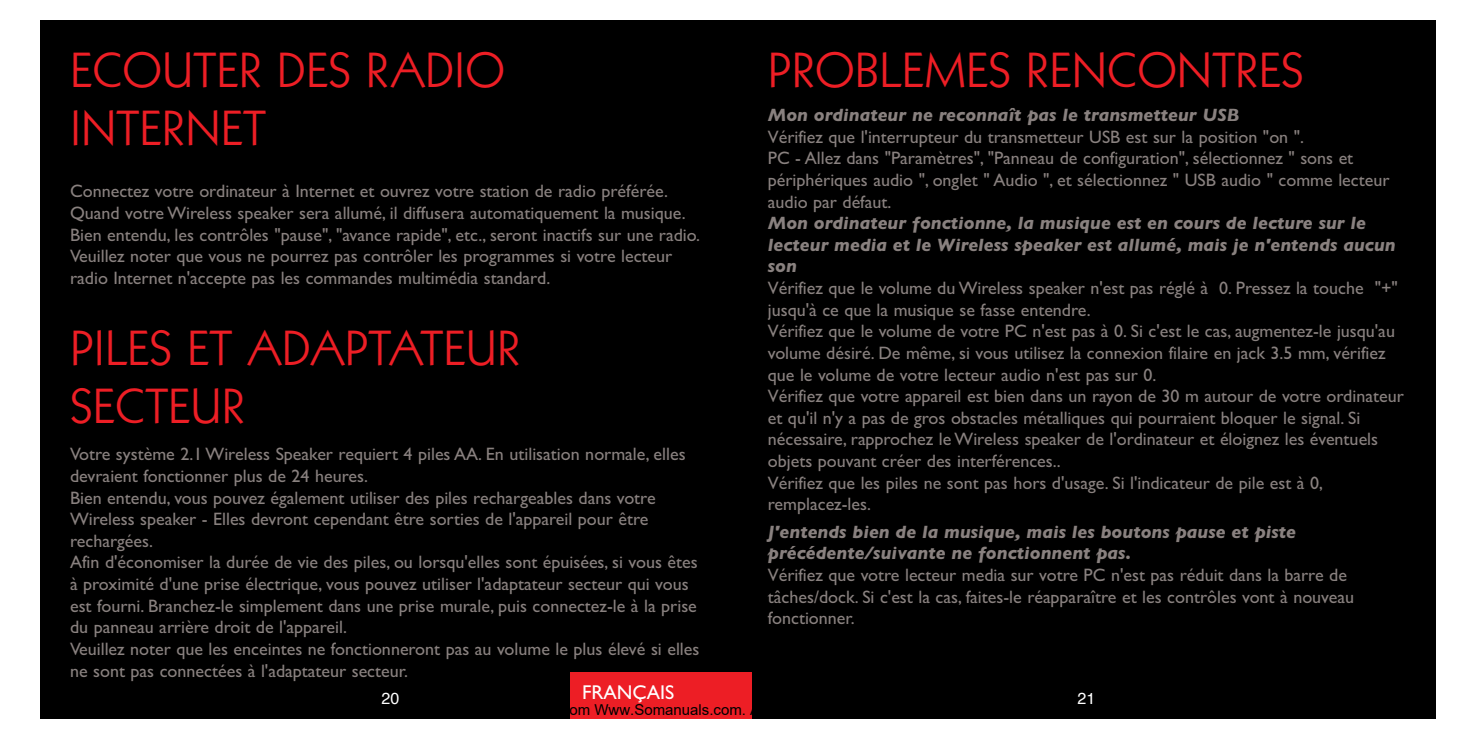
<style>
.page{position:relative;width:1475px;height:738px;background:#fff}
.page>*{position:absolute;margin:0;border:0;box-sizing:border-box;transform-origin:0 0}
.t1{font:48px/57.6px "Geometric 231 BT Roman C";color:#ed1e25}
.t2{font:20px "Gill Sans";color:#fff}
.t3{font:18px/21.6px "Gill Sans";color:#89817f}
.t4{font:italic 700 18px/21.6px "Gill Sans";color:#89817f}
.t5{font:16px "Helvetica";color:#fff}
</style>
<div class="page">
<div style="left:40px;top:20px;width:1394px;height:698px;background:#000"></div>
<div style="left:570px;top:672px;width:182px;height:46px;background:#ed1e25"></div>
<h1 class="t1" style="left:70px;top:45px;width:436px">ECOUTER DES RADIO<br>INTERNET</h1>
<p class="t3" style="left:70px;top:182px;width:631px">Connectez votre ordinateur à Internet et ouvrez votre station de radio préférée.<br>Quand votre Wireless speaker sera allumé, il diffusera automatiquement la musique.<br>Bien entendu, les contrôles "pause", "avance rapide", etc., seront inactifs sur une radio.<br>Veuillez noter que vous ne pourrez pas contrôler les programmes si votre lecteur radio Internet n'accepte pas les commandes multimédia standard.</p>
<h1 class="t1" style="left:70px;top:322px;width:452px">PILES ET ADAPTATEUR<br>SECTEUR</h1>
<p class="t3" style="left:70px;top:445px;width:630px">Votre système 2.1 Wireless Speaker requiert 4 piles AA. En utilisation normale, elles devraient fonctionner plus de 24 heures.<br>Bien entendu, vous pouvez également utiliser des piles rechargeables dans votre Wireless speaker - Elles devront cependant être sorties de l'appareil pour être rechargées.<br>Afin d'économiser la durée de vie des piles, ou lorsqu'elles sont épuisées, si vous êtes à proximité d'une prise électrique, vous pouvez utiliser l'adaptateur secteur qui vous est fourni. Branchez-le simplement dans une prise murale, puis connectez-le à la prise du panneau arrière droit de l'appareil.<br>Veuillez noter que les enceintes ne fonctionneront pas au volume le plus élevé si elles ne sont pas connectées à l'adaptateur secteur.</p>
<h1 class="t1" style="left:767px;top:45px;width:537px">PROBLEMES RENCONTRES</h1>
<p class="t4" style="left:767px;top:106px;width:473px">Mon ordinateur ne reconnaît pas le transmetteur USB</p>
<p class="t3" style="left:767px;top:128px;width:623px">Vérifiez que l'interrupteur du transmetteur USB est sur la position "on ".<br>PC - Allez dans "Paramètres", "Panneau de configuration", sélectionnez " sons et périphériques audio ", onglet " Audio ", et sélectionnez " USB audio " comme lecteur audio par défaut.</p>
<p class="t4" style="left:767px;top:214px;width:629px">Mon ordinateur fonctionne, la musique est en cours de lecture sur le lecteur media et le Wireless speaker est allumé, mais je n'entends aucun son</p>
<p class="t3" style="left:767px;top:279px;width:637px">Vérifiez que le volume du Wireless speaker n'est pas réglé à 0. Pressez la touche "+" jusqu'à ce que la musique se fasse entendre.<br>Vérifiez que le volume de votre PC n'est pas à 0. Si c'est le cas, augmentez-le jusqu'au volume désiré. De même, si vous utilisez la connexion filaire en jack 3.5 mm, vérifiez que le volume de votre lecteur audio n'est pas sur 0.<br>Vérifiez que votre appareil est bien dans un rayon de 30 m autour de votre ordinateur et qu'il n'y a pas de gros obstacles métalliques qui pourraient bloquer le signal. Si nécessaire, rapprochez le Wireless speaker de l'ordinateur et éloignez les éventuels objets pouvant créer des interférences..<br>Vérifiez que les piles ne sont pas hors d'usage. Si l'indicateur de pile est à 0, remplacez-les.</p>
<p class="t4" style="left:767px;top:522px;width:529px">J'entends bien de la musique, mais les boutons pause et piste précédente/suivante ne fonctionnent pas.</p>
<p class="t3" style="left:767px;top:565px;width:587px">Vérifiez que votre lecteur media sur votre PC n'est pas réduit dans la barre de tâches/dock. Si c'est la cas, faites-le réapparaître et les contrôles vont à nouveau fonctionner.</p>
<p class="t2" style="left:582px;top:684px;width:94px">FRANÇAIS</p>
<p class="t5" style="left:381px;top:691px;width:19px">20</p>
<p class="t5" style="left:1077px;top:691px;width:19px">21</p>
</div>
